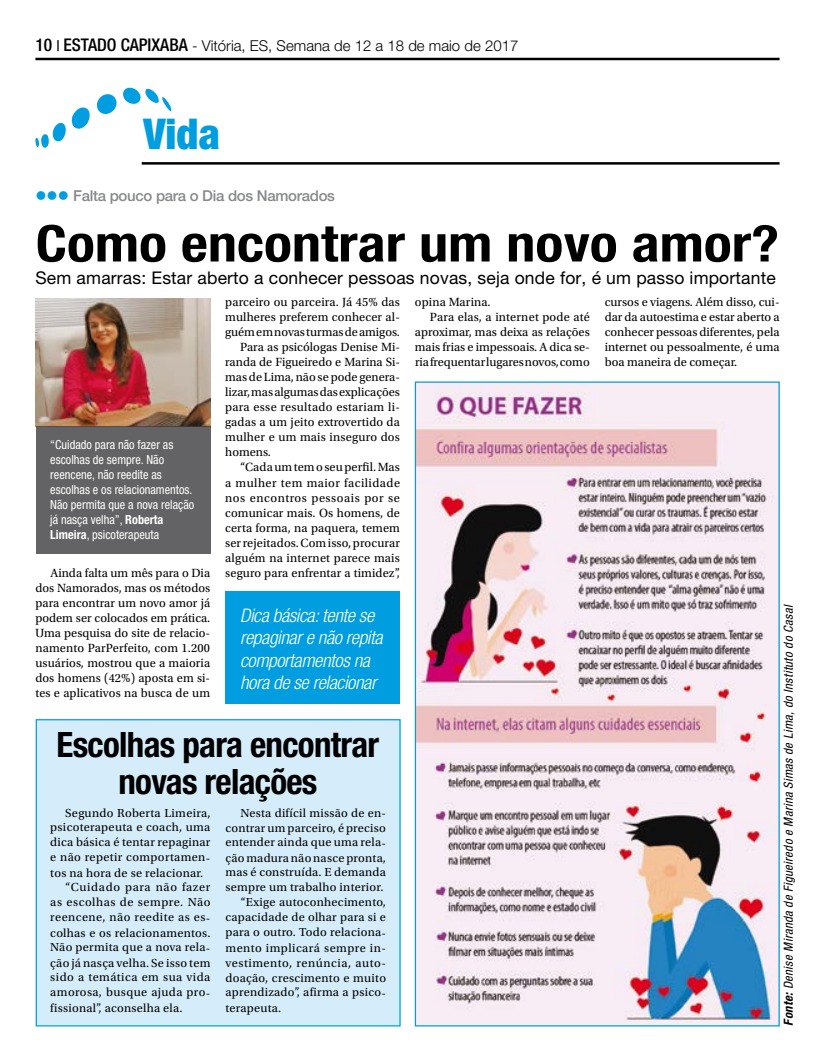
<style>
.page{position:relative;width:815px;height:1063px;background:#fff}
.page>*{position:absolute;margin:0;border:0;box-sizing:border-box;transform-origin:0 0}
.t1{font:700 condensed 50.62px "Helvetica Neue LT Pro";color:#000;scale:1.15 1}
.t2{font:900 condensed 42.5px "Helvetica Neue LT Pro";color:#009ee0}
.t3{font:700 condensed 35px/37.5px "Helvetica Neue LT Pro";letter-spacing:-.02em;color:#000;text-align:center}
.t4{font:italic 300 condensed 18.75px/22.5px "Helvetica Neue LT Pro";letter-spacing:-.02em;color:#fff}
.t5{font:17.5px "Helvetica Neue LT Pro";letter-spacing:.01em;color:#000}
.t6{font:300 15px "Helvetica Neue LT Pro";color:#000}
.t7{font:500 15px "Helvetica Neue LT Pro";letter-spacing:-.02em;color:#86888a}
.t8{font:12.5px/15px "Utopia Std";letter-spacing:.005em;color:#000;text-align:justify}
.t9{font:condensed 12.5px/15px "Helvetica Neue LT Pro";color:#fff}
.t10{font:italic condensed 12.5px "Helvetica Neue LT Pro";color:#000}
.t11{font:12.5px "Utopia Std";letter-spacing:.025em;color:#000}
.t12{font:12.5px "Utopia Std";letter-spacing:.035em;color:#000}
.t13{font:12.5px "Utopia Std";letter-spacing:.04em;color:#000}
.t14{font:12.25px "Utopia Std";letter-spacing:.02em;color:#000}
.t15{font:12.25px "Utopia Std";letter-spacing:.045em;color:#000}
.t16{font:12.25px "Utopia Std";letter-spacing:.04em;color:#000}
.t17{font:12.25px "Utopia Std";letter-spacing:.055em;color:#000}
.s1{font-weight:500;font-stretch:condensed;font-size:17.5px}
.s2{font-weight:500;font-stretch:condensed}
.s3{color:#009ee0}
.s4{font-weight:700}
</style>
<div class="page">
<hr style="left:35px;top:58px;width:745px;height:2px;background:#000">
<div style="left:36px;top:719px;width:365px;height:307px;background:#d5edfa;border:1px solid #009ee0"></div>
<svg style="left:35px;top:88px;width:136px;height:60px"></svg>
<hr style="left:142px;top:162px;width:638px;height:3px;background:#000">
<div style="left:225px;top:591px;width:175px;height:113px;background:#009ee0"></div>
<img style="left:417px;top:383px;width:361px;height:641px">
<img style="left:35px;top:299px;width:175px;height:127px">
<div style="left:36px;top:426px;width:174px;height:128px;background:#636365"></div>
<p class="t6" style="left:35px;top:37px;width:484px"><span class="s1">10</span> <span class="s2">|</span> <span class="s1">ESTADO CAPIXABA</span> - Vitória, ES, Semana de 12 a 18 de maio de 2017</p>
<h2 class="t2" style="left:144px;top:108px;width:78px">Vida</h2>
<p class="t7" style="left:35px;top:187px;width:301px"><span class="s3">●●●</span> Falta pouco para o Dia dos Namorados</p>
<h1 class="t1" style="left:36px;top:213px;width:648px">Como encontrar um novo amor?</h1>
<h3 class="t5" style="left:35px;top:267px;width:742px">Sem amarras: Estar aberto a conhecer pessoas novas, seja onde for, é um passo importante</h3>
<p class="t9" style="left:50px;top:437px;width:145px">“Cuidado para não fazer as escolhas de sempre. Não reencene, não reedite as escolhas e os relacionamentos.<br>Não permita que a nova relação já nasça velha”, <span class="s4">Roberta<br>Limeira</span>, psicoterapeuta</p>
<p class="t8" style="left:35px;top:565px;width:176px;text-indent:15px">Ainda falta um mês para o Dia dos Namorados, mas os métodos para encontrar um novo amor já podem ser colocados em prática.<br>Uma pesquisa do site de relacio&shy;namento ParPerfeito, com 1.200 usuários, mostrou que a maioria dos homens (42%) aposta em si&shy;tes e aplicativos na busca de um</p>
<p class="t8" style="left:225px;top:295px;width:176px">parceiro ou parceira. Já 45% das</p>
<p class="t8" style="left:225px;top:310px;width:176px">mulheres preferem conhecer al-</p>
<p class="t8" style="left:225px;top:325px;width:176px">guém em novas turmas de amigos.</p>
<p class="t8" style="left:240px;top:340px;width:161px">Para as psicólogas Denise Mi-</p>
<p class="t8" style="left:225px;top:355px;width:176px">randa de Figueiredo e Marina Si-</p>
<p class="t8" style="left:225px;top:370px;width:176px">mas de Lima, não se pode genera-</p>
<p class="t8" style="left:225px;top:385px;width:176px">lizar, mas algumas das explicações</p>
<p class="t11" style="left:225px;top:401px;width:176px">para esse resultado estariam li-</p>
<p class="t8" style="left:225px;top:415px;width:176px">gadas a um jeito extrovertido da</p>
<p class="t8" style="left:225px;top:430px;width:176px">mulher e um mais inseguro dos</p>
<p class="t8" style="left:225px;top:445px;width:47px">homens.</p>
<p class="t8" style="left:240px;top:460px;width:161px">“Cada um tem o seu perfil. Mas</p>
<p class="t12" style="left:225px;top:476px;width:176px">a mulher tem maior facilidade</p>
<p class="t13" style="left:225px;top:491px;width:176px">nos encontros pessoais por se</p>
<p class="t8" style="left:225px;top:505px;width:176px">comunicar mais. Os homens, de</p>
<p class="t8" style="left:225px;top:520px;width:176px">certa forma, na paquera, temem</p>
<p class="t8" style="left:225px;top:535px;width:176px">ser rejeitados. Com isso, procurar</p>
<p class="t8" style="left:225px;top:550px;width:176px">alguém na internet parece mais</p>
<p class="t8" style="left:225px;top:565px;width:176px">seguro para enfrentar a timidez”,</p>
<h3 class="t4" style="left:240px;top:604px;width:144px">Dica básica: tente se repaginar e não repita comportamentos na hora de se relacionar</h3>
<h3 class="t3" style="left:57px;top:725px;width:324px">Escolhas para encontrar novas relações</h3>
<p class="t14" style="left:65px;top:806px;width:147px">Segundo Roberta Limeira,</p>
<p class="t14" style="left:50px;top:821px;width:162px">psicoterapeuta e coach, uma</p>
<p class="t14" style="left:50px;top:836px;width:162px">dica básica é tentar repaginar</p>
<p class="t14" style="left:50px;top:851px;width:162px">e não repetir comportamen-</p>
<p class="t14" style="left:50px;top:866px;width:155px">tos na hora de se relacionar.</p>
<p class="t17" style="left:65px;top:881px;width:147px">“Cuidado para não fazer</p>
<p class="t15" style="left:50px;top:896px;width:162px">as escolhas de sempre. Não</p>
<p class="t14" style="left:50px;top:911px;width:162px">reencene, não reedite as es-</p>
<p class="t14" style="left:50px;top:926px;width:162px">colhas e os relacionamentos.</p>
<p class="t14" style="left:50px;top:941px;width:162px">Não permita que a nova rela-</p>
<p class="t14" style="left:50px;top:956px;width:162px">ção já nasça velha. Se isso tem</p>
<p class="t16" style="left:50px;top:971px;width:162px">sido a temática em sua vida</p>
<p class="t14" style="left:50px;top:986px;width:162px">amorosa, busque ajuda pro-</p>
<p class="t14" style="left:50px;top:1001px;width:134px">fissional”, aconselha ela.</p>
<p class="t14" style="left:240px;top:806px;width:147px">Nesta difícil missão de en-</p>
<p class="t14" style="left:225px;top:821px;width:162px">contrar um parceiro, é preciso</p>
<p class="t14" style="left:225px;top:836px;width:162px">entender ainda que uma rela-</p>
<p class="t14" style="left:225px;top:851px;width:162px">ção madura não nasce pronta,</p>
<p class="t14" style="left:225px;top:866px;width:162px">mas é construída. E demanda</p>
<p class="t14" style="left:225px;top:881px;width:159px">sempre um trabalho interior.</p>
<p class="t14" style="left:240px;top:896px;width:147px">“Exige autoconhecimento,</p>
<p class="t14" style="left:225px;top:911px;width:162px">capacidade de olhar para si e</p>
<p class="t14" style="left:225px;top:926px;width:162px">para o outro. Todo relaciona-</p>
<p class="t16" style="left:225px;top:941px;width:162px">mento implicará sempre in-</p>
<p class="t15" style="left:225px;top:956px;width:162px">vestimento, renúncia, auto-</p>
<p class="t14" style="left:225px;top:971px;width:162px">doação, crescimento e muito</p>
<p class="t14" style="left:225px;top:986px;width:162px">aprendizado”, afirma a psico-</p>
<p class="t14" style="left:225px;top:1001px;width:57px">terapeuta.</p>
<p class="t8" style="left:415px;top:295px;width:77px">opina Marina.</p>
<p class="t8" style="left:430px;top:310px;width:161px">Para elas, a internet pode até</p>
<p class="t8" style="left:415px;top:325px;width:176px">aproximar, mas deixa as relações</p>
<p class="t8" style="left:415px;top:340px;width:176px">mais frias e impessoais. A dica se-</p>
<p class="t8" style="left:415px;top:355px;width:176px">ria frequentar lugares novos, como</p>
<p class="t8" style="left:605px;top:295px;width:176px">cursos e viagens. Além disso, cui&shy;dar da autoestima e estar aberto a conhecer pessoas diferentes, pela internet ou pessoalmente, é uma boa maneira de começar.</p>
<p class="t10" style="left:781px;top:1026px;width:422px;rotate:-90deg"><span class="s4">Fonte:</span> Denise Miranda de Figueiredo e Marina Simas de Lima, do Instituto do Casal</p>
</div>
